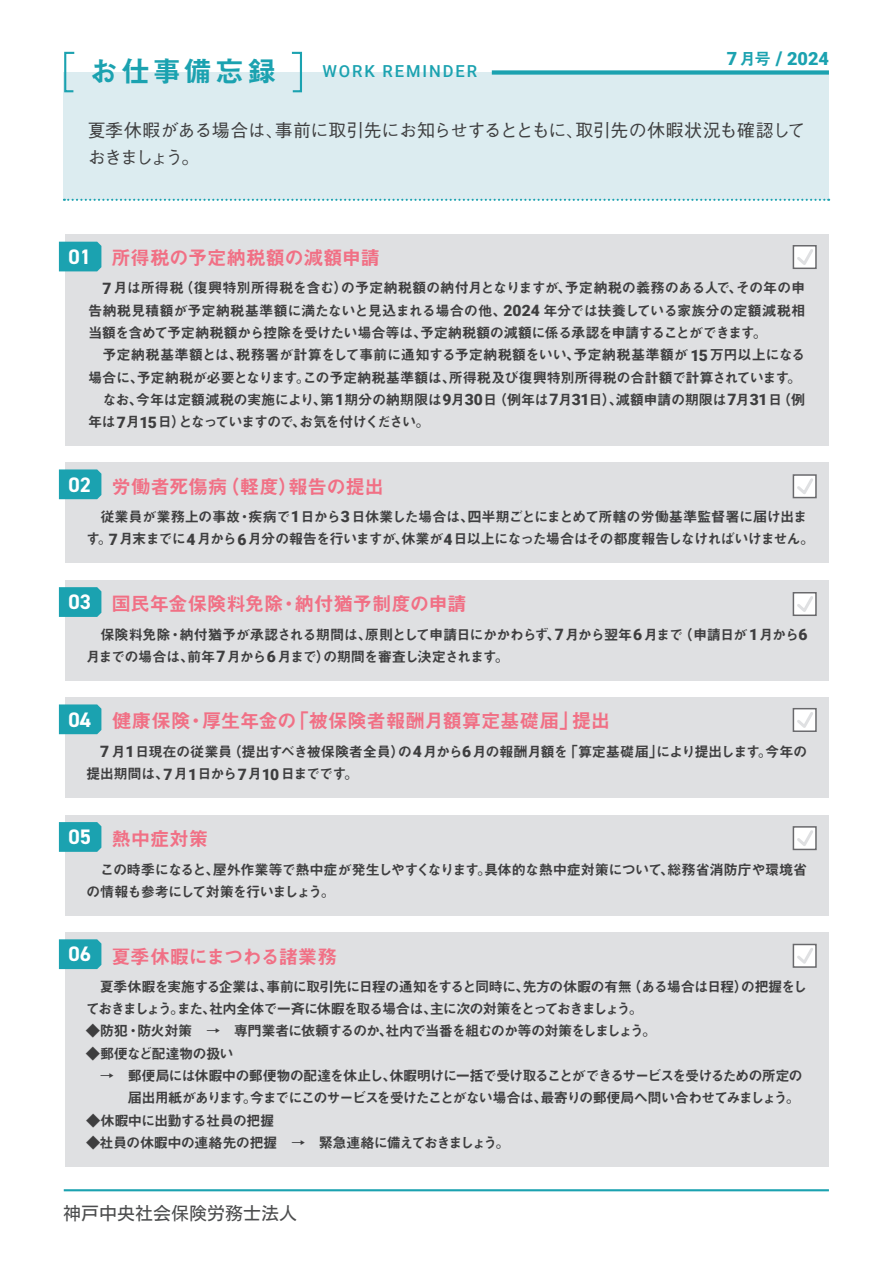
<style>
.page{position:relative;width:893px;height:1263px;background:#fff}
.page>*{position:absolute;margin:0;border:0;box-sizing:border-box;transform-origin:0 0}
.t1{font:700 21px "DIN2014";color:#fff}
.t2{font:19.5px "Midashi Go Pr 6 N MB31 90 msp RKSJ H";letter-spacing:-.015em;color:#f17085}
.t3{font:19.5px "Midashi Go Pr 6 N MB31 90 msp RKSJ H";letter-spacing:-.04em;color:#f17085}
.t4{font:900 18.15px "Roboto";color:#1ba2b0}
.t5{font:18px/27px "Gothic BBB Pr 6 N Medium 90 msp RKSJ H";letter-spacing:-.025em;color:#3e3e3f}
.t6{font:18px "Motoya L Cedar W3 90 ms RKSJ H";color:#4c4d4e}
.t7{font:500 16.5px "Roboto";letter-spacing:.115em;color:#1ba2b0}
.t8{font:14.25px/22.4px "Midashi Go Pr 6 N MB31 90 msp RKSJ H";letter-spacing:-.055em;color:#3e3e3f}
.t9{font:14.25px/22.4px "Midashi Go Pr 6 N MB31 90 msp RKSJ H";letter-spacing:-.03em;color:#3e3e3f}
.t10{font:14.25px/22.4px "Midashi Go Pr 6 N MB31 90 msp RKSJ H";letter-spacing:-.08em;color:#3e3e3f}
.t11{font:14.25px "Midashi Go Pr 6 N MB31 90 msp RKSJ H";letter-spacing:-.075em;color:#3e3e3f}
.s1{font-family:"Midashi Go Pr 6 N MB31 90 msp RKSJ H";font-weight:400;font-size:28.8px}
.s2{font-family:"Midashi Go Pr 6 N MB31 90 msp RKSJ H";font-weight:400;font-size:16.5px}
.s3{font-size:18.9px}
.s4{font-family:"Roboto";font-weight:900;font-size:15.6px}
.s5{font-family:"DIN2014";font-weight:700;font-size:21px;color:#fff}
</style>
<div class="page">
<div style="left:64px;top:73px;width:765px;height:127px;background:#dcecf0"></div>
<svg style="left:64px;top:199px;width:765px;height:2px"></svg>
<div style="left:65px;top:580px;width:764px;height:101px;background:#dfe0e2"></div>
<div style="left:65px;top:698px;width:764px;height:100px;background:#dfe0e2"></div>
<div style="left:65px;top:815px;width:764px;height:101px;background:#dfe0e2"></div>
<div style="left:65px;top:933px;width:764px;height:234px;background:#dfe0e2"></div>
<div style="left:65px;top:463px;width:764px;height:100px;background:#dfe0e2"></div>
<div style="left:65px;top:234px;width:764px;height:212px;background:#dfe0e2"></div>
<div style="left:793px;top:245px;width:24px;height:24px;border:1px solid #69696c"></div>
<svg style="left:794px;top:246px;width:22px;height:22px"></svg>
<div style="left:793px;top:474px;width:24px;height:24px;border:1px solid #69696c"></div>
<svg style="left:794px;top:476px;width:22px;height:22px"></svg>
<div style="left:793px;top:592px;width:24px;height:24px;border:1px solid #69696c"></div>
<svg style="left:794px;top:593px;width:22px;height:22px"></svg>
<div style="left:793px;top:708px;width:24px;height:24px;border:1px solid #69696c"></div>
<svg style="left:794px;top:709px;width:22px;height:22px"></svg>
<div style="left:793px;top:826px;width:24px;height:24px;border:1px solid #69696c"></div>
<svg style="left:794px;top:828px;width:22px;height:21px"></svg>
<div style="left:793px;top:944px;width:24px;height:24px;border:1px solid #69696c"></div>
<svg style="left:794px;top:945px;width:22px;height:22px"></svg>
<svg style="left:59px;top:939px;width:42px;height:30px"></svg>
<svg style="left:59px;top:822px;width:42px;height:30px"></svg>
<svg style="left:59px;top:704px;width:42px;height:30px"></svg>
<svg style="left:59px;top:587px;width:42px;height:30px"></svg>
<svg style="left:59px;top:469px;width:42px;height:30px"></svg>
<svg style="left:59px;top:242px;width:42px;height:29px"></svg>
<div style="left:492px;top:70px;width:337px;height:5px;background:#1ba2b0"></div>
<svg style="left:63px;top:51px;width:13px;height:42px"></svg>
<svg style="left:290px;top:51px;width:13px;height:42px"></svg>
<hr style="left:64px;top:1189px;width:765px;height:2px;background:#1ba2b0">
<p class="t7" style="left:90px;top:62px;width:389px"><span class="s1">お仕事備忘録　</span> WORK REMINDER</p>
<p class="t4" style="left:727px;top:49px;width:104px">7<span class="s2">月号</span> <span class="s3">/</span> 2024</p>
<p class="t5" style="left:88px;top:119px;width:719px">夏季休暇がある場合は、事前に取引先にお知らせするとともに、取引先の休暇状況も確認しておきましょう。</p>
<h1 class="t1" style="left:69px;top:244px;width:24px">01</h1>
<h2 class="t2" style="left:111px;top:250px;width:270px">所得税の予定納税額の減額申請</h2>
<p class="t9" style="left:88px;top:279px;width:719px;text-indent:14px"><span class="s4">7</span> 月は所得税（復興特別所得税を含む）の予定納税額の納付月となりますが、予定納税の義務のある人で、その年の申告納税見積額が予定納税基準額に満たないと見込まれる場合の他、<span class="s4">2024</span> 年分では扶養している家族分の定額減税相当額を含めて予定納税額から控除を受けたい場合等は、予定納税額の減額に係る承認を申請することができます。<br>　予定納税基準額とは、税務署が計算をして事前に通知する予定納税額をいい、予定納税基準額が <span class="s4">15</span>万円以上になる場合に、予定納税が必要となります。この予定納税基準額は、所得税及び復興特別所得税の合計額で計算されています。　なお、今年は定額減税の実施により、第<span class="s4">1</span>期分の納期限は<span class="s4">9</span>月<span class="s4">30</span>日（例年は<span class="s4">7</span>月<span class="s4">31</span>日）、減額申請の期限は<span class="s4">7</span>月<span class="s4">31</span>日（例年は<span class="s4">7</span>月<span class="s4">15</span> 日）となっていますので、お気を付けください。</p>
<h1 class="t1" style="left:69px;top:472px;width:24px">02</h1>
<h2 class="t2" style="left:111px;top:479px;width:274px">労働者死傷病（軽度）報告の提出</h2>
<p class="t8" style="left:86px;top:507px;width:730px">　従業員が業務上の事故・疾病で<span class="s4">1</span>日から<span class="s4">3</span>日休業した場合は、四半期ごとにまとめて所轄の労働基準監督署に届け出ます。<span class="s4">7</span>月末までに<span class="s4">4</span> 月から<span class="s4">6</span> 月分の報告を行いますが、休業が<span class="s4">4</span>日以上になった場合はその都度報告しなければいけません。</p>
<h1 class="t1" style="left:69px;top:590px;width:24px">03</h1>
<h2 class="t2" style="left:111px;top:596px;width:357px">国民年金保険料免除・納付猶予制度の申請</h2>
<p class="t8" style="left:86px;top:625px;width:723px">　保険料免除・納付猶予が承認される期間は、原則として申請日にかかわらず、<span class="s4">7</span>月から翌年<span class="s4">6</span> 月まで（申請日が<span class="s4">1</span>月から<span class="s4">6</span>月までの場合は、前年<span class="s4">7</span> 月から<span class="s4">6</span> 月まで）の期間を審査し決定されます。</p>
<h1 class="t1" style="left:69px;top:707px;width:24px">04</h1>
<h2 class="t2" style="left:112px;top:713px;width:500px">健康保険・厚生年金の「被保険者報酬月額算定基礎届」提出</h2>
<p class="t8" style="left:86px;top:742px;width:723px;text-indent:14px"><span class="s4">7</span> 月<span class="s4">1</span>日現在の従業員（提出すべき被保険者全員）の<span class="s4">4</span>月から<span class="s4">6</span>月の報酬月額を「算定基礎届」により提出します。今年の提出期間は、<span class="s4">7</span>月<span class="s4">1</span>日から<span class="s4">7</span>月<span class="s4">10</span> 日までです。</p>
<h1 class="t1" style="left:69px;top:825px;width:24px">05</h1>
<h2 class="t2" style="left:111px;top:831px;width:98px">熱中症対策</h2>
<p class="t8" style="left:86px;top:860px;width:723px">　この時季になると、屋外作業等で熱中症が発生しやすくなります。具体的な熱中症対策について、総務省消防庁や環境省の情報も参考にして対策を行いましょう。</p>
<h2 class="t3" style="left:69px;top:949px;width:270px"><span class="s5">06</span> 夏季休暇にまつわる諸業務</h2>
<p class="t10" style="left:86px;top:977px;width:723px">　夏季休暇を実施する企業は、事前に取引先に日程の通知をすると同時に、先方の休暇の有無（ある場合は日程）の把握をしておきましょう。また、社内全体で一斉に休暇を取る場合は、主に次の対策をとっておきましょう。</p>
<p class="t11" style="left:86px;top:1026px;width:572px">◆防犯・防火対策　→　専門業者に依頼するのか、社内で当番を組むのか等の対策をしましょう。</p>
<p class="t10" style="left:86px;top:1044px;width:718px">◆郵便など配達物の扱い<br>　→　郵便局には休暇中の郵便物の配達を休止し、休暇明けに一括で受け取ることができるサービスを受けるための所定の　　　届出用紙があります。今までにこのサービスを受けたことがない場合は、最寄りの郵便局へ問い合わせてみましょう。</p>
<p class="t8" style="left:86px;top:1111px;width:190px">◆休暇中に出勤する社員の把握</p>
<p class="t8" style="left:86px;top:1133px;width:425px">◆社員の休暇中の連絡先の把握　→　緊急連絡に備えておきましょう。</p>
<p class="t6" style="left:63px;top:1204px;width:235px">神戸中央社会保険労務士法人</p>
</div>
